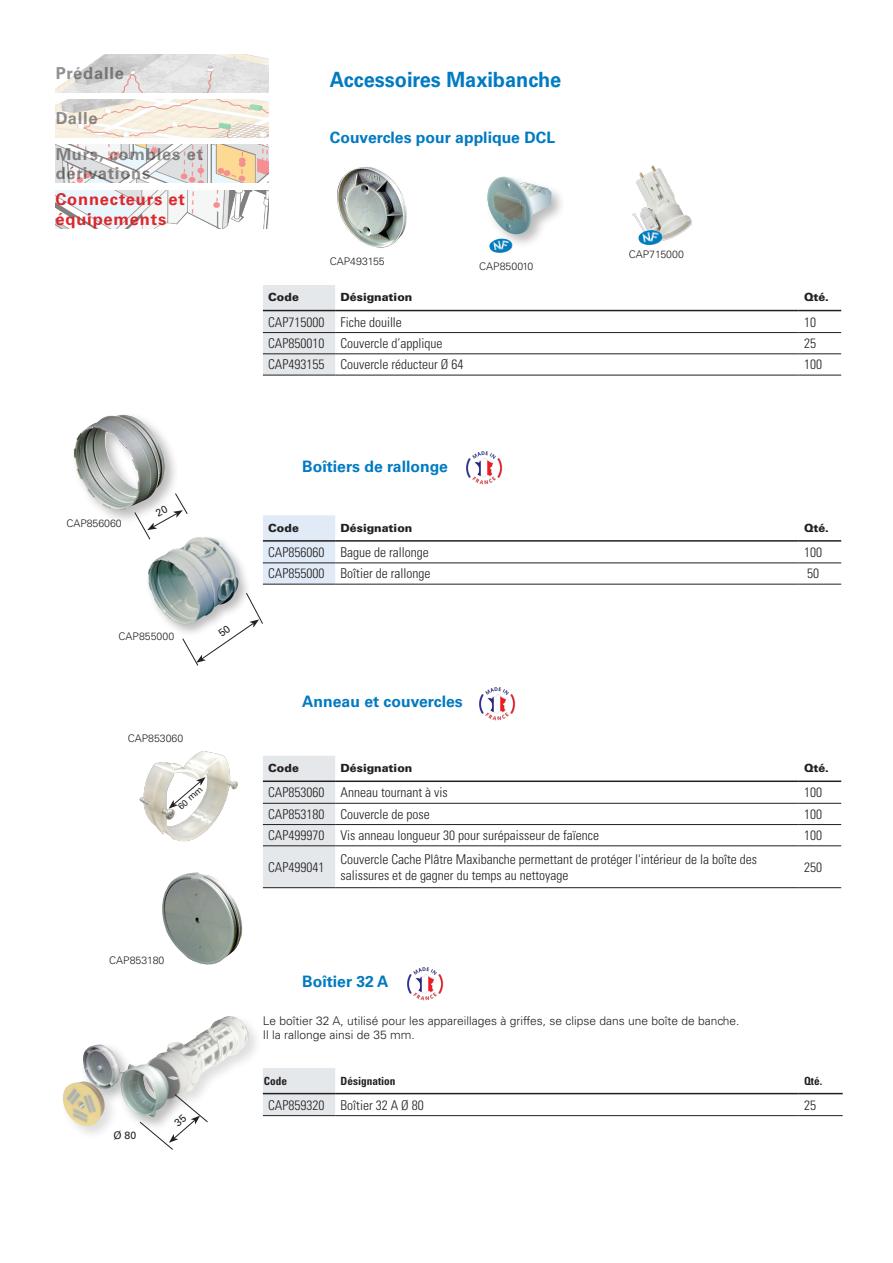
<style>
.page{position:relative;width:893px;height:1263px;background:#fff}
.page>*{position:absolute;margin:0;border:0;box-sizing:border-box;transform-origin:0 0}
.t1{font:700 21px "Univers LT Std";color:#007bc3;scale:.95 1}
.t2{font:700 16.5px/19.8px "Univers LT Std";letter-spacing:.05em;color:#231f20}
.t3{font:700 16.5px "Univers LT Std";letter-spacing:.05em;color:#dc272d}
.Nom_produit{font:700 15.75px "Univers LT Std";color:#007ac2}
.cellules_tableau{font:300 condensed 13.5px "Univers LT Std";color:#231f20}
.anotations{font:300 12px "Univers LT Std";color:#231f20}
.Style_de_paragraphe{font:900 11.25px "Univers LT Std";color:#231f20}
.Style_de_paragraphe-2{font:700 condensed 11.25px "Univers LT Std";color:#231f20}
.anotations-2{font:300 10.5px "Univers LT Std";color:#231f20}
.t4{font:10.5px "Univers LT Std";color:#231f20}
.t5{font:9px "Univers LT Std";color:#231f20}
</style>
<div class="page">
<div style="left:142px;top:1013px;width:121px;height:101px;background:#231f20;opacity:.3"></div>
<img style="left:145px;top:1016px;width:103px;height:83px">
<div style="left:80px;top:1042px;width:104px;height:90px;background:#231f20;opacity:.3"></div>
<img style="left:81px;top:1044px;width:88px;height:74px">
<div style="left:263px;top:285px;width:72px;height:90px;background:#e4e8eb"></div>
<hr style="left:263px;top:332px;width:72px;height:1px;background:#231f20">
<hr style="left:335px;top:332px;width:464px;height:1px;background:#231f20">
<hr style="left:799px;top:332px;width:42px;height:1px;background:#231f20">
<hr style="left:263px;top:354px;width:72px;height:1px;background:#231f20">
<hr style="left:335px;top:354px;width:464px;height:1px;background:#231f20">
<hr style="left:799px;top:354px;width:42px;height:1px;background:#231f20">
<hr style="left:263px;top:375px;width:72px;height:1px;background:#231f20">
<hr style="left:335px;top:375px;width:464px;height:1px;background:#231f20">
<hr style="left:799px;top:375px;width:42px;height:1px;background:#231f20">
<hr style="left:263px;top:310px;width:72px;height:1px;background:#231f20">
<hr style="left:335px;top:310px;width:464px;height:1px;background:#231f20">
<hr style="left:799px;top:310px;width:42px;height:1px;background:#231f20">
<div style="left:263px;top:515px;width:72px;height:69px;background:#e1ebf7"></div>
<hr style="left:263px;top:563px;width:72px;height:1px;background:#231f20">
<hr style="left:335px;top:563px;width:464px;height:1px;background:#231f20">
<hr style="left:799px;top:563px;width:42px;height:1px;background:#231f20">
<hr style="left:263px;top:540px;width:72px;height:2px;background:#231f20">
<hr style="left:335px;top:540px;width:464px;height:2px;background:#231f20">
<hr style="left:799px;top:540px;width:42px;height:2px;background:#231f20">
<hr style="left:263px;top:584px;width:72px;height:1px;background:#231f20">
<hr style="left:335px;top:584px;width:464px;height:1px;background:#231f20">
<hr style="left:799px;top:584px;width:42px;height:1px;background:#231f20">
<div style="left:263px;top:1068px;width:72px;height:47px;background:#e4e8eb"></div>
<hr style="left:263px;top:1093px;width:72px;height:1px;background:#231f20">
<hr style="left:335px;top:1093px;width:464px;height:1px;background:#231f20">
<hr style="left:799px;top:1093px;width:44px;height:1px;background:#231f20">
<hr style="left:263px;top:1115px;width:72px;height:1px;background:#231f20">
<hr style="left:335px;top:1115px;width:464px;height:1px;background:#231f20">
<hr style="left:799px;top:1115px;width:44px;height:1px;background:#231f20">
<div style="left:71px;top:412px;width:109px;height:113px;background:#231f20;opacity:.3"></div>
<img style="left:74px;top:414px;width:91px;height:97px">
<div style="left:146px;top:534px;width:105px;height:103px;background:#231f20;opacity:.3"></div>
<img style="left:148px;top:537px;width:91px;height:88px">
<div style="left:484px;top:174px;width:82px;height:75px;background:#231f20;opacity:.3"></div>
<img style="left:487px;top:177px;width:64px;height:59px">
<img style="left:489px;top:239px;width:24px;height:14px">
<div style="left:60px;top:1078px;width:60px;height:63px;background:#231f20;opacity:.3"></div>
<img style="left:60px;top:1081px;width:47px;height:47px">
<div style="left:263px;top:756px;width:72px;height:131px;background:#e4e8eb"></div>
<hr style="left:263px;top:803px;width:72px;height:1px;background:#231f20">
<hr style="left:335px;top:803px;width:464px;height:1px;background:#231f20">
<hr style="left:799px;top:803px;width:42px;height:1px;background:#231f20">
<hr style="left:263px;top:824px;width:72px;height:1px;background:#231f20">
<hr style="left:335px;top:824px;width:464px;height:1px;background:#231f20">
<hr style="left:799px;top:824px;width:42px;height:1px;background:#231f20">
<hr style="left:263px;top:845px;width:72px;height:1px;background:#231f20">
<hr style="left:335px;top:845px;width:464px;height:1px;background:#231f20">
<hr style="left:799px;top:845px;width:42px;height:1px;background:#231f20">
<hr style="left:263px;top:887px;width:72px;height:1px;background:#231f20">
<hr style="left:335px;top:887px;width:464px;height:1px;background:#231f20">
<hr style="left:799px;top:887px;width:42px;height:1px;background:#231f20">
<hr style="left:263px;top:780px;width:72px;height:2px;background:#231f20">
<hr style="left:335px;top:780px;width:464px;height:2px;background:#231f20">
<hr style="left:799px;top:780px;width:42px;height:2px;background:#231f20">
<img style="left:162px;top:872px;width:81px;height:93px">
<img style="left:140px;top:751px;width:98px;height:91px">
<img style="left:337px;top:167px;width:70px;height:81px">
<img style="left:632px;top:165px;width:60px;height:76px">
<img style="left:638px;top:230px;width:25px;height:15px">
<svg style="left:169px;top:777px;width:37px;height:32px"></svg>
<img style="left:466px;top:451px;width:36px;height:34px">
<img style="left:479px;top:687px;width:36px;height:34px">
<img style="left:407px;top:967px;width:36px;height:34px">
<img style="left:55px;top:99px;width:213px;height:38px">
<img style="left:55px;top:54px;width:213px;height:38px">
<img style="left:56px;top:144px;width:212px;height:39px">
<img style="left:56px;top:190px;width:212px;height:39px">
<svg style="left:134px;top:492px;width:54px;height:48px"></svg>
<svg style="left:182px;top:592px;width:81px;height:74px"></svg>
<svg style="left:139px;top:1093px;width:70px;height:57px"></svg>
<p class="t2" style="left:55px;top:64px;width:70px">Prédalle</p>
<p class="t2" style="left:55px;top:109px;width:44px">Dalle</p>
<p class="t2" style="left:55px;top:144px;width:149px">Murs, combles et dérivations</p>
<p class="t3" style="left:55px;top:190px;width:131px">Connecteurs et</p>
<p class="t3" style="left:55px;top:210px;width:112px">équipements</p>
<p class="anotations-2" style="left:66px;top:517px;width:57px">CAP856060</p>
<p class="anotations-2" style="left:119px;top:630px;width:57px">CAP855000</p>
<p class="anotations-2" style="left:128px;top:731px;width:57px">CAP853060</p>
<p class="t5" style="left:176px;top:804px;width:31px;rotate:-43deg">60 mm</p>
<p class="anotations-2" style="left:109px;top:954px;width:57px">CAP853180</p>
<p class="t4" style="left:114px;top:1129px;width:24px">Ø 80</p>
<p class="t1" style="left:330px;top:67px;width:245px">Accessoires Maxibanche</p>
<p class="Nom_produit" style="left:330px;top:128px;width:227px">Couvercles pour applique DCL</p>
<p class="anotations-2" style="left:330px;top:255px;width:56px">CAP493155</p>
<p class="anotations-2" style="left:479px;top:260px;width:56px">CAP850010</p>
<p class="anotations-2" style="left:629px;top:248px;width:57px">CAP715000</p>
<p class="Style_de_paragraphe" style="left:268px;top:290px;width:32px">Code</p>
<p class="Style_de_paragraphe" style="left:341px;top:290px;width:73px">Désignation</p>
<p class="Style_de_paragraphe" style="left:804px;top:290px;width:26px">Qté.</p>
<p class="cellules_tableau" style="left:268px;top:314px;width:58px">CAP715000</p>
<p class="cellules_tableau" style="left:341px;top:314px;width:63px">Fiche douille</p>
<p class="cellules_tableau" style="left:804px;top:314px;width:13px">10</p>
<p class="cellules_tableau" style="left:268px;top:335px;width:58px">CAP850010</p>
<p class="cellules_tableau" style="left:341px;top:335px;width:103px">Couvercle d’applique</p>
<p class="cellules_tableau" style="left:804px;top:335px;width:13px">25</p>
<p class="cellules_tableau" style="left:268px;top:356px;width:58px">CAP493155</p>
<p class="cellules_tableau" style="left:341px;top:356px;width:124px">Couvercle réducteur Ø 64</p>
<p class="cellules_tableau" style="left:804px;top:356px;width:19px">100</p>
<p class="Nom_produit" style="left:302px;top:457px;width:147px">Boîtiers de rallonge</p>
<p class="Style_de_paragraphe" style="left:268px;top:521px;width:32px">Code</p>
<p class="Style_de_paragraphe" style="left:341px;top:521px;width:73px">Désignation</p>
<p class="Style_de_paragraphe" style="left:804px;top:521px;width:26px">Qté.</p>
<p class="cellules_tableau" style="left:268px;top:544px;width:58px">CAP856060</p>
<p class="cellules_tableau" style="left:341px;top:544px;width:90px">Bague de rallonge</p>
<p class="cellules_tableau" style="left:804px;top:544px;width:19px">100</p>
<p class="cellules_tableau" style="left:268px;top:565px;width:58px">CAP855000</p>
<p class="cellules_tableau" style="left:341px;top:565px;width:91px">Boîtier de rallonge</p>
<p class="cellules_tableau" style="left:807px;top:565px;width:13px">50</p>
<p class="Nom_produit" style="left:302px;top:692px;width:162px">Anneau et couvercles</p>
<p class="Style_de_paragraphe" style="left:268px;top:761px;width:32px">Code</p>
<p class="Style_de_paragraphe" style="left:341px;top:761px;width:73px">Désignation</p>
<p class="Style_de_paragraphe" style="left:804px;top:761px;width:26px">Qté.</p>
<p class="cellules_tableau" style="left:268px;top:784px;width:58px">CAP853060</p>
<p class="cellules_tableau" style="left:341px;top:784px;width:109px">Anneau tournant à vis</p>
<p class="cellules_tableau" style="left:804px;top:784px;width:19px">100</p>
<p class="cellules_tableau" style="left:268px;top:806px;width:58px">CAP853180</p>
<p class="cellules_tableau" style="left:341px;top:806px;width:91px">Couvercle de pose</p>
<p class="cellules_tableau" style="left:804px;top:806px;width:19px">100</p>
<p class="cellules_tableau" style="left:268px;top:827px;width:58px">CAP499970</p>
<p class="cellules_tableau" style="left:341px;top:827px;width:260px">Vis anneau longueur 30 pour surépaisseur de faïence</p>
<p class="cellules_tableau" style="left:804px;top:827px;width:19px">100</p>
<p class="cellules_tableau" style="left:268px;top:859px;width:58px">CAP499041</p>
<p class="cellules_tableau" style="left:341px;top:851px;width:418px">Couvercle Cache Plâtre Maxibanche permettant de protéger l'intérieur de la boîte des</p>
<p class="cellules_tableau" style="left:341px;top:867px;width:229px">salissures et de gagner du temps au nettoyage</p>
<p class="cellules_tableau" style="left:804px;top:859px;width:19px">250</p>
<p class="Nom_produit" style="left:302px;top:972px;width:88px">Boîtier 32 A</p>
<p class="anotations" style="left:263px;top:1013px;width:478px">Le boîtier 32 A, utilisé pour les appareillages à griffes, se clipse dans une boîte de banche.</p>
<p class="anotations" style="left:263px;top:1028px;width:154px">Il la rallonge ainsi de 35 mm.</p>
<p class="Style_de_paragraphe-2" style="left:264px;top:1074px;width:25px">Code</p>
<p class="Style_de_paragraphe-2" style="left:341px;top:1074px;width:57px">Désignation</p>
<p class="Style_de_paragraphe-2" style="left:804px;top:1074px;width:20px">Qté.</p>
<p class="cellules_tableau" style="left:268px;top:1097px;width:58px">CAP859320</p>
<p class="cellules_tableau" style="left:341px;top:1097px;width:85px">Boîtier 32 A Ø 80</p>
<p class="cellules_tableau" style="left:804px;top:1097px;width:13px">25</p>
</div>
